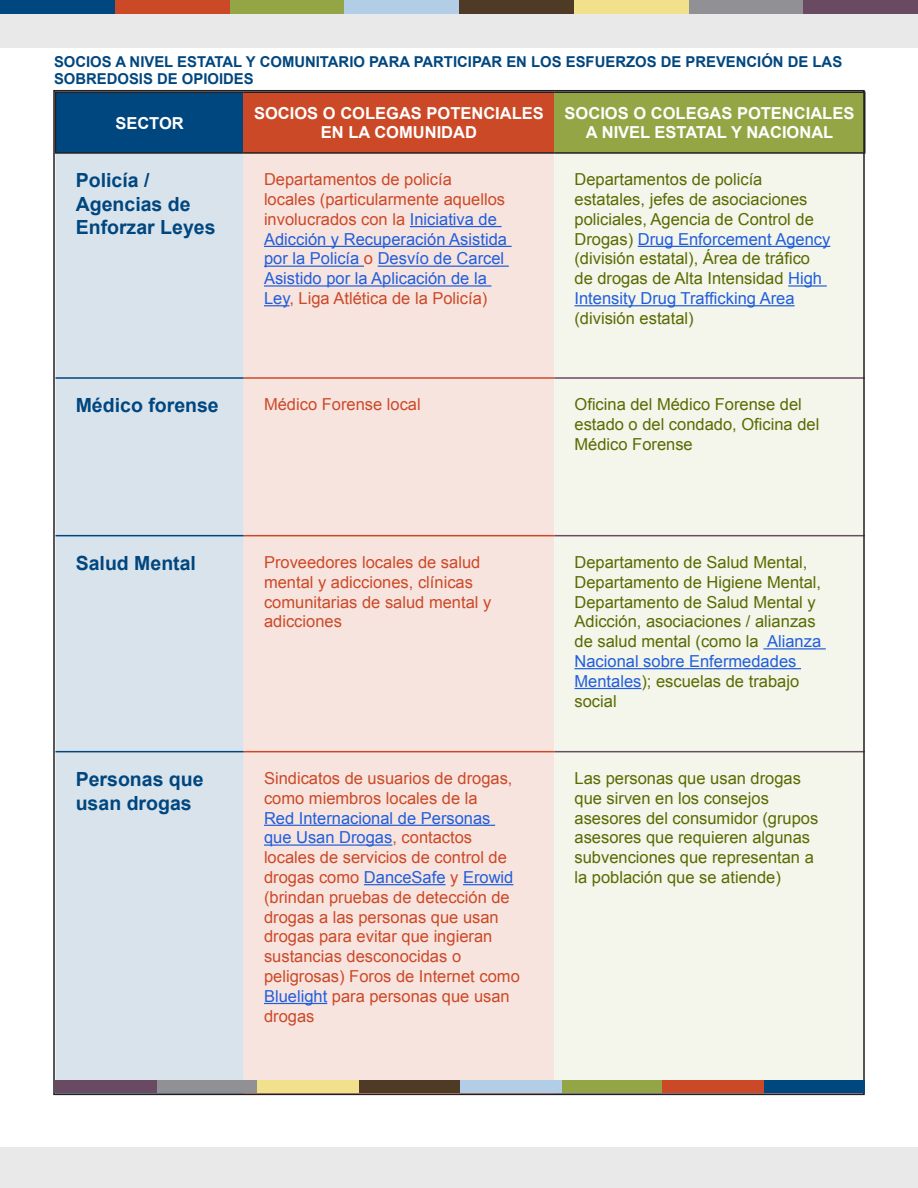
<style>
.page{position:relative;width:918px;height:1188px;background:#fff}
.page>*{position:absolute;margin:0;border:0;box-sizing:border-box;transform-origin:0 0}
.SECTOR_COLUMNS{font:700 19.5px/23.4px "Arial";color:#00467f}
.STATE_NATIONAL_COLUM{font:16.5px/19.8px "Arial";color:#5a6a01}
.COMMUNITY_COLUMN{font:16.5px/19.8px "Arial";color:#cc4927}
.COMMUNITY_COLUMN-2{font:16.5px/19.8px "Arial";color:#215edc}
.TABLE_HEADERS{font:700 16.5px/19.5px "Arial";color:#fff;text-align:center}
.TITLE_NOT_PG_1{font:700 15px/16.5px "Arial";color:#00467f}
.s1{color:#cc4927}
.s2{color:#215edc}
</style>
<div class="page">
<div style="left:0;top:14px;width:918px;height:34px;background:#e9e9ea"></div>
<div style="left:0;top:1148px;width:918px;height:40px;background:#e9e9ea"></div>
<div style="left:56px;top:92px;width:188px;height:61px;background:#00467f"></div>
<div style="left:244px;top:92px;width:310px;height:61px;background:#cc4927"></div>
<div style="left:554px;top:92px;width:311px;height:61px;background:#94a545"></div>
<div style="left:56px;top:154px;width:188px;height:926px;background:#d9e3ec"></div>
<div style="left:244px;top:154px;width:310px;height:926px;background:#f7e4df"></div>
<div style="left:554px;top:154px;width:308px;height:926px;background:#f4f6ec"></div>
<hr style="left:554px;top:91px;width:312px;height:2px;background:#231f20">
<hr style="left:864px;top:93px;width:2px;height:59px;background:#231f20">
<hr style="left:55px;top:152px;width:189px;height:2px;background:#231f20">
<hr style="left:244px;top:152px;width:310px;height:2px;background:#231f20">
<hr style="left:554px;top:152px;width:312px;height:2px;background:#231f20">
<hr style="left:56px;top:535px;width:188px;height:1px;background:#00467f">
<hr style="left:56px;top:751px;width:188px;height:1px;background:#00467f">
<hr style="left:56px;top:377px;width:188px;height:2px;background:#00467f">
<hr style="left:244px;top:377px;width:310px;height:2px;background:#cc4927">
<hr style="left:244px;top:535px;width:310px;height:1px;background:#cc4927">
<hr style="left:244px;top:751px;width:310px;height:1px;background:#cc4927">
<hr style="left:554px;top:535px;width:311px;height:1px;background:#6a4a62">
<hr style="left:554px;top:751px;width:311px;height:1px;background:#6a4a62">
<hr style="left:554px;top:377px;width:311px;height:2px;background:#6a4a62">
<hr style="left:410px;top:226px;width:92px;height:1px;background:#215edc">
<hr style="left:264px;top:246px;width:248px;height:1px;background:#215edc">
<hr style="left:264px;top:266px;width:100px;height:1px;background:#215edc">
<hr style="left:378px;top:266px;width:131px;height:1px;background:#215edc">
<hr style="left:264px;top:285px;width:227px;height:2px;background:#215edc">
<svg style="left:264px;top:305px;width:25px;height:1px"></svg>
<hr style="left:638px;top:246px;width:192px;height:1px;background:#215edc">
<hr style="left:788px;top:285px;width:39px;height:2px;background:#215edc">
<hr style="left:574px;top:305px;width:221px;height:1px;background:#215edc">
<hr style="left:763px;top:648px;width:63px;height:1px;background:#215edc">
<hr style="left:574px;top:668px;width:227px;height:1px;background:#215edc">
<hr style="left:574px;top:688px;width:67px;height:1px;background:#215edc">
<hr style="left:264px;top:825px;width:231px;height:1px;background:#215edc">
<hr style="left:264px;top:844px;width:128px;height:2px;background:#215edc">
<hr style="left:364px;top:884px;width:82px;height:1px;background:#215edc">
<hr style="left:463px;top:884px;width:50px;height:1px;background:#215edc">
<hr style="left:264px;top:1003px;width:63px;height:1px;background:#215edc">
<div style="left:764px;top:1080px;width:101px;height:13px;background:#00467f"></div>
<div style="left:359px;top:1080px;width:101px;height:13px;background:#4f3a25"></div>
<div style="left:561px;top:1080px;width:102px;height:13px;background:#94a545"></div>
<div style="left:156px;top:1080px;width:102px;height:13px;background:#919195"></div>
<div style="left:663px;top:1080px;width:101px;height:13px;background:#cc4927"></div>
<div style="left:258px;top:1080px;width:101px;height:13px;background:#f2e18c"></div>
<div style="left:460px;top:1080px;width:101px;height:13px;background:#b2cee7"></div>
<div style="left:55px;top:1080px;width:101px;height:13px;background:#6a4a62"></div>
<div style="left:0;top:0;width:115px;height:14px;background:#00467f"></div>
<div style="left:459px;top:0;width:115px;height:14px;background:#4f3a25"></div>
<div style="left:230px;top:0;width:114px;height:14px;background:#94a545"></div>
<div style="left:688px;top:0;width:115px;height:14px;background:#919195"></div>
<div style="left:115px;top:0;width:115px;height:14px;background:#cc4927"></div>
<div style="left:574px;top:0;width:114px;height:14px;background:#f2e18c"></div>
<div style="left:344px;top:0;width:115px;height:14px;background:#b2cee7"></div>
<div style="left:803px;top:0;width:115px;height:14px;background:#6a4a62"></div>
<p class="TITLE_NOT_PG_1" style="left:54px;top:54px;width:790px">SOCIOS A NIVEL ESTATAL Y COMUNITARIO PARA PARTICIPAR EN LOS ESFUERZOS DE PREVENCIÓN DE LAS<br>SOBREDOSIS DE OPIOIDES</p>
<p class="TABLE_HEADERS" style="left:115px;top:114px;width:70px">SECTOR</p>
<p class="TABLE_HEADERS" style="left:254px;top:104px;width:291px">SOCIOS O COLEGAS POTENCIALES<br>EN LA COMUNIDAD</p>
<p class="TABLE_HEADERS" style="left:565px;top:104px;width:291px">SOCIOS O COLEGAS POTENCIALES<br>A NIVEL ESTATAL Y NACIONAL</p>
<p class="SECTOR_COLUMNS" style="left:76px;top:170px;width:141px">Policía /<br>Agencias de<br>Enforzar Leyes</p>
<p class="COMMUNITY_COLUMN-2" style="left:264px;top:170px;width:245px"><span class="s1">Departamentos de policía locales (particularmente aquellos involucrados con la</span> Iniciativa de<br>Adicción y Recuperación Asistida por la Policía <span class="s1">o</span> Desvío de Carcel<br>Asistido por la Aplicación de la<br>Ley<span class="s1">, Liga Atlética de la Policía)</span></p>
<p class="STATE_NATIONAL_COLUM" style="left:574px;top:170px;width:257px">Departamentos de policía estatales, jefes de asociaciones policiales, Agencia de Control de<br>Drogas) <span class="s2">Drug Enforcement Agency </span>(división estatal), Área de tráfico de drogas de Alta Intensidad <span class="s2">High<br>Intensity Drug Trafficking Area </span>(división estatal)</p>
<p class="SECTOR_COLUMNS" style="left:76px;top:395px;width:145px">Médico forense</p>
<p class="COMMUNITY_COLUMN" style="left:264px;top:395px;width:158px">Médico Forense local</p>
<p class="STATE_NATIONAL_COLUM" style="left:574px;top:395px;width:246px">Oficina del Médico Forense del estado o del condado, Oficina del<br>Médico Forense</p>
<p class="SECTOR_COLUMNS" style="left:76px;top:552px;width:122px">Salud Mental</p>
<p class="COMMUNITY_COLUMN" style="left:264px;top:552px;width:229px">Proveedores locales de salud mental y adicciones, clínicas comunitarias de salud mental y adicciones</p>
<p class="STATE_NATIONAL_COLUM" style="left:574px;top:552px;width:248px">Departamento de Salud Mental,<br>Departamento de Higiene Mental,<br>Departamento de Salud Mental y<br>Adicción, asociaciones / alianzas de salud mental (como la <span class="s2">Alianza<br>Nacional sobre Enfermedades<br>Mentales</span>); escuelas de trabajo social</p>
<p class="SECTOR_COLUMNS" style="left:76px;top:768px;width:129px">Personas que usan drogas</p>
<p class="COMMUNITY_COLUMN" style="left:264px;top:768px;width:257px">Sindicatos de usuarios de drogas, como miembros locales de la<br><span class="s2">Red Internacional de Personas que Usan Drogas</span>, contactos locales de servicios de control de drogas como <span class="s2">DanceSafe</span> y <span class="s2">Erowid </span>(brindan pruebas de detección de drogas a las personas que usan drogas para evitar que ingieran sustancias desconocidas o peligrosas) Foros de Internet como<br><span class="s2">Bluelight</span> para personas que usan drogas</p>
<p class="STATE_NATIONAL_COLUM" style="left:574px;top:768px;width:245px">Las personas que usan drogas que sirven en los consejos asesores del consumidor (grupos asesores que requieren algunas subvenciones que representan a la población que se atiende)</p>
</div>
